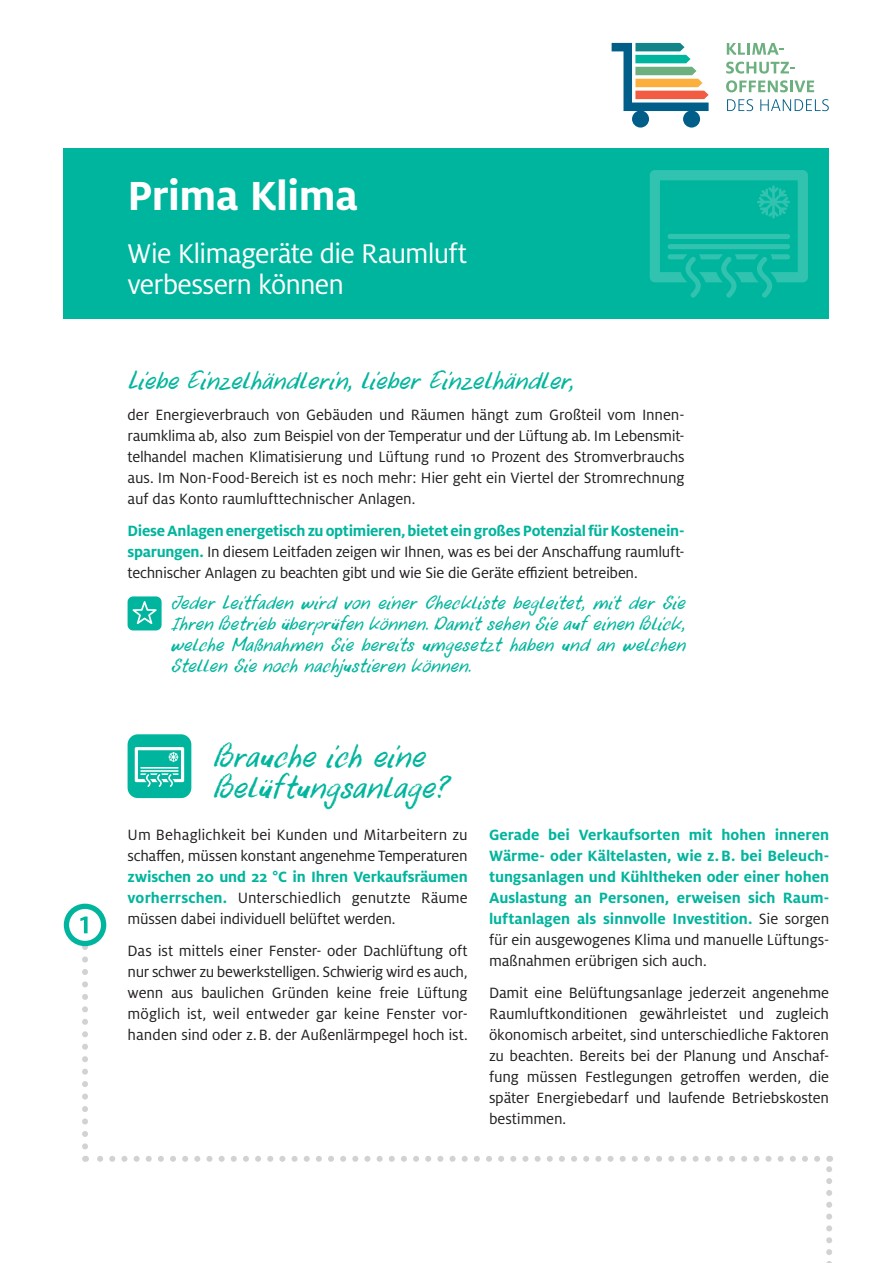
<style>
.page{position:relative;width:893px;height:1263px;background:#fff}
.page>*{position:absolute;margin:0;border:0;box-sizing:border-box;transform-origin:0 0}
.t1{font:700 45px "Milo OT";letter-spacing:-.015em;color:#fff}
.t2{font:30px/31.5px "Milo OT";letter-spacing:-.03em;color:#fff}
.t3{font:italic 30px/31.5px "DK Uncle Oscar";letter-spacing:.01em;color:#00b59d}
.t4{font:italic 24px "DK Uncle Oscar";letter-spacing:-.005em;color:#00b59d}
.t5{font:italic 18px/21px "DK Uncle Oscar";letter-spacing:.015em;color:#00b59d;text-align:justify}
.t6{font:16.5px/21px "Milo OT";letter-spacing:-.01em;color:#231f20;text-align:justify}
.t7{font:700 16.5px/21px "Milo OT";letter-spacing:-.005em;color:#00b59d;text-align:justify}
.s1{font-weight:700;color:#00b59d}
.s2{font-weight:400;color:#231f20}
</style>
<div class="page">
<svg style="left:826px;top:1156px;width:6px;height:107px"></svg>
<svg style="left:85px;top:1156px;width:732px;height:6px"></svg>
<div style="left:64px;top:904px;width:42px;height:42px;background:#00b59d;border-radius:50%"></div>
<div style="left:69px;top:909px;width:32px;height:32px;background:#fff;border-radius:50%"></div>
<svg style="left:80px;top:916px;width:8px;height:230px"></svg>
<div style="left:128px;top:734px;width:63px;height:64px;background:#00b59d;border-radius:10px"></div>
<svg style="left:135px;top:747px;width:49px;height:40px"></svg>
<div style="left:64px;top:149px;width:765px;height:170px;background:#00b59d"></div>
<svg style="left:727px;top:43px;width:57px;height:12px"></svg>
<svg style="left:726px;top:62px;width:68px;height:12px"></svg>
<svg style="left:726px;top:80px;width:88px;height:12px"></svg>
<svg style="left:727px;top:99px;width:26px;height:12px"></svg>
<svg style="left:760px;top:99px;width:69px;height:12px"></svg>
<svg style="left:612px;top:43px;width:97px;height:85px"></svg>
<svg style="left:650px;top:170px;width:158px;height:128px"></svg>
<div style="left:128px;top:596px;width:34px;height:34px;background:#00b59d;border-radius:6px"></div>
<svg style="left:133px;top:601px;width:24px;height:23px"></svg>
<h1 class="t1" style="left:128px;top:170px;width:232px">Prima Klima</h1>
<h2 class="t2" style="left:128px;top:238px;width:341px">Wie Klimageräte die Raumluft verbessern können</h2>
<h3 class="t4" style="left:128px;top:365px;width:447px">Liebe Einzelhändlerin, lieber Einzelhändler,</h3>
<p class="t6" style="left:128px;top:405px;width:559px">der Energieverbrauch von Gebäuden und Räumen hängt zum Großteil vom Innen&shy;raumklima ab, also zum Beispiel von der Temperatur und der Lüftung ab. Im Lebensmit&shy;telhandel machen Klimatisierung und Lüftung rund 10 Prozent des Stromverbrauchs aus. Im Non-Food-Bereich ist es noch mehr: Hier geht ein Viertel der Stromrechnung auf das Konto raumlufttechnischer Anlagen.</p>
<p class="t6" style="left:128px;top:520px;width:559px"><span class="s1">Diese Anlagen energetisch zu optimieren, bietet ein großes Potenzial für Kostenein&shy;sparungen.</span> In diesem Leitfaden zeigen wir Ihnen, was es bei der Anschaffung raumluft&shy;technischer Anlagen zu beachten gibt und wie Sie die Geräte effizient betreiben.</p>
<p class="t5" style="left:170px;top:593px;width:516px">Jeder Leitfaden wird von einer Checkliste begleitet, mit der Sie Ihren Betrieb überprüfen können. Damit sehen Sie auf einen Blick, welche Maßnahmen Sie bereits umgesetzt haben und an welchen Stellen Sie noch nachjustieren können.</p>
<h2 class="t3" style="left:213px;top:742px;width:235px">Brauche ich eine<br>Belüftungsanlage?</h2>
<p class="t6" style="left:128px;top:825px;width:342px">Um Behaglichkeit bei Kunden und Mitarbeitern zu schaffen, müssen konstant angenehme Temperaturen</p>
<p class="t6" style="left:128px;top:867px;width:342px"><span class="s1">zwischen 20 und 22 °C in Ihren Verkaufsräumen vorherrschen.</span> Unterschiedlich genutzte Räume müssen dabei individuell belüftet werden.</p>
<p class="t6" style="left:128px;top:940px;width:342px">Das ist mittels einer Fenster- oder Dachlüftung oft nur schwer zu bewerkstelligen. Schwierig wird es auch, wenn aus baulichen Gründen keine freie Lüftung möglich ist, weil entweder gar keine Fenster vor&shy;handen sind oder z.B. der Außenlärmpegel hoch ist.</p>
<p class="t7" style="left:489px;top:824px;width:342px">Gerade bei Verkaufsorten mit hohen inneren Wärme- oder Kältelasten, wie z.B. bei Beleuch&shy;tungsanlagen und Kühltheken oder einer hohen Auslastung an Personen, erweisen sich Raum&shy;luftanlagen als sinnvolle Investition. <span class="s2">Sie sorgen für ein ausgewogenes Klima und manuelle Lüftungs&shy;maßnahmen erübrigen sich auch.</span></p>
<p class="t6" style="left:489px;top:982px;width:342px">Damit eine Belüftungsanlage jederzeit angenehme Raumluftkonditionen gewährleistet und zugleich ökonomisch arbeitet, sind unterschiedliche Faktoren zu beachten. Bereits bei der Planung und Anschaf&shy;fung müssen Festlegungen getroffen werden, die später Energiebedarf und laufende Betriebskosten bestimmen.</p>
</div>
